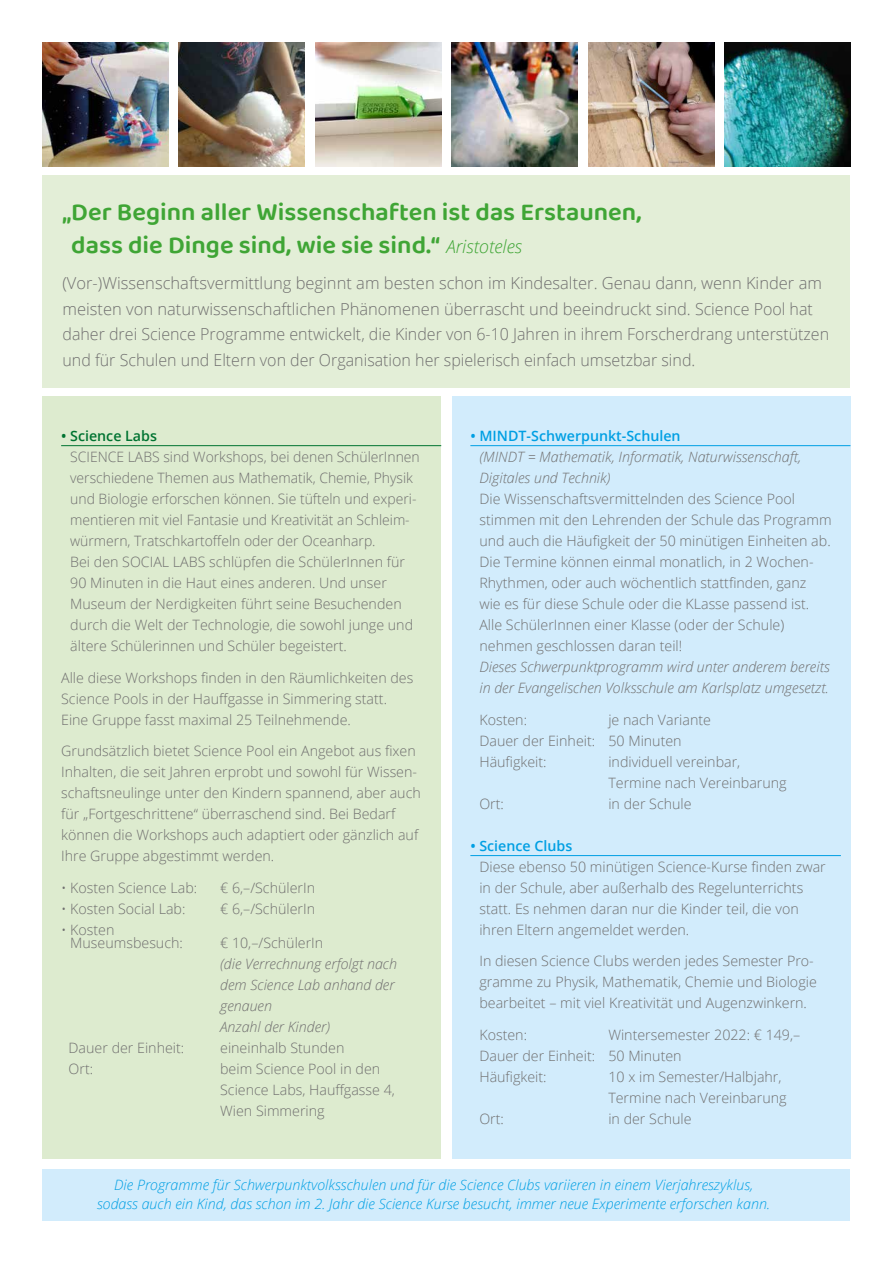
<style>
.page{position:relative;width:893px;height:1263px;background:#fff}
.page>*{position:absolute;margin:0;border:0;box-sizing:border-box;transform-origin:0 0}
.t1{font:600 25.5px/33px "Baloo Tamma 2";color:#3fa535}
.t2{font:300 16.5px/25.5px "Open Sans";color:#706f6f}
.t3{font:300 14.25px/21px "Open Sans";color:#706f6f}
.t4{font:italic 300 14.25px/21px "Open Sans";color:#706f6f}
.t5{font:italic 300 14.25px/19.5px "Open Sans";color:#009fe3;text-align:center}
.t6{font:600 14.25px "Open Sans";color:#009fe3}
.t7{font:600 14.25px "Open Sans";color:#007331}
.s1{font-family:"Open Sans";font-weight:300;font-style:italic;font-size:18px}
</style>
<div class="page">
<div style="left:43px;top:175px;width:807px;height:213px;background:#e3eed7"></div>
<div style="left:43px;top:396px;width:398px;height:763px;background:#ddebcf"></div>
<div style="left:452px;top:396px;width:398px;height:763px;background:#d2ecfc"></div>
<div style="left:43px;top:1169px;width:807px;height:51px;background:#d2ecfc"></div>
<img style="left:43px;top:43px;width:125px;height:124px">
<img style="left:179px;top:43px;width:126px;height:124px">
<img style="left:315px;top:43px;width:126px;height:124px">
<img style="left:452px;top:43px;width:126px;height:124px">
<img style="left:588px;top:43px;width:126px;height:124px">
<img style="left:724px;top:43px;width:126px;height:124px">
<hr style="left:470px;top:445px;width:380px;height:1px;background:#009fe3">
<hr style="left:61px;top:445px;width:380px;height:1px;background:#007331">
<hr style="left:470px;top:855px;width:371px;height:1px;background:#009fe3">
<h1 class="t1" style="left:71px;top:195px;width:571px;text-indent:-9px">„Der Beginn aller Wissenschaften ist das Erstaunen, dass die Dinge sind, wie sie sind.“ <span class="s1">Aristoteles</span></h1>
<p class="t2" style="left:62px;top:270px;width:768px">(Vor-)Wissenschaftsvermittlung beginnt am besten schon im Kindesalter. Genau dann, wenn Kinder am meisten von naturwissenschaftlichen Phänomenen überrascht und beeindruckt sind. Science Pool hat daher drei Science Programme entwickelt, die Kinder von 6-10 Jahren in ihrem Forscherdrang unterstützen und für Schulen und Eltern von der Organisation her spielerisch einfach umsetzbar sind.</p>
<p class="t7" style="left:61px;top:426px;width:97px">• Science Labs</p>
<p class="t3" style="left:70px;top:446px;width:351px">SCIENCE LABS sind Workshops, bei denen SchülerInnen verschiedene Themen aus Mathematik, Chemie, Physik und Biologie erforschen können. Sie tüfteln und experi&shy;mentieren mit viel Fantasie und Kreativität an Schleim&shy;würmern, Tratschkartoffeln oder der Oceanharp.<br>Bei den SOCIAL LABS schlüpfen die SchülerInnen für 90 Minuten in die Haut eines anderen. Und unser Museum der Nerdigkeiten führt seine Besuchenden durch die Welt der Technologie, die sowohl junge und ältere Schülerinnen und Schüler begeistert.</p>
<p class="t3" style="left:61px;top:666px;width:354px">Alle diese Workshops finden in den Räumlichkeiten des<br>Science Pools in der Hauffgasse in Simmering statt.<br>Eine Gruppe fasst maximal 25 Teilnehmende.</p>
<p class="t3" style="left:61px;top:740px;width:361px">Grundsätzlich bietet Science Pool ein Angebot aus fixen Inhalten, die seit Jahren erprobt und sowohl für Wissen&shy;schaftsneulinge unter den Kindern spannend, aber auch für „Fortgeschrittene“ überraschend sind. Bei Bedarf können die Workshops auch adaptiert oder gänzlich auf Ihre Gruppe abgestimmt werden.</p>
<p class="t3" style="left:61px;top:876px;width:138px">• Kosten Science Lab:</p>
<p class="t3" style="left:220px;top:876px;width:96px">€ 6,–/SchülerIn</p>
<p class="t3" style="left:61px;top:897px;width:126px">• Kosten Social Lab:</p>
<p class="t3" style="left:220px;top:897px;width:96px">€ 6,–/SchülerIn</p>
<p class="t3" style="left:70px;top:922px;width:114px;line-height:13.5px;text-indent:-9px">• Kosten<br>Museumsbesuch:</p>
<p class="t3" style="left:220px;top:932px;width:105px">€ 10,–/SchülerIn</p>
<p class="t4" style="left:220px;top:953px;width:178px">(die Verrechnung erfolgt nach dem Science Lab anhand der genauen<br>Anzahl der Kinder)</p>
<p class="t3" style="left:69px;top:1037px;width:117px">Dauer der Einheit:</p>
<p class="t3" style="left:220px;top:1037px;width:126px">eineinhalb Stunden</p>
<p class="t3" style="left:69px;top:1058px;width:26px">Ort:</p>
<p class="t3" style="left:220px;top:1058px;width:176px">beim Science Pool in den<br>Science Labs, Hauffgasse 4,<br>Wien Simmering</p>
<p class="t6" style="left:470px;top:426px;width:212px">• MINDT-Schwerpunkt-Schulen</p>
<p class="t4" style="left:479px;top:446px;width:323px">(MINDT = Mathematik, Informatik, Naturwissenschaft,<br>Digitales und Technik)</p>
<p class="t3" style="left:479px;top:488px;width:354px">Die Wissenschaftsvermittelnden des Science Pool stimmen mit den Lehrenden der Schule das Programm und auch die Häufigkeit der 50 minütigen Einheiten ab.<br>Die Termine können einmal monatlich, in 2 Wochen-Rhythmen, oder auch wöchentlich stattfinden, ganz<br>wie es für diese Schule oder die KLasse passend ist.<br>Alle SchülerInnen einer Klasse (oder der Schule) nehmen geschlossen daran teil!</p>
<p class="t4" style="left:479px;top:656px;width:352px">Dieses Schwerpunktprogramm wird unter anderem bereits in der Evangelischen Volksschule am Karlsplatz umgesetzt.</p>
<p class="t3" style="left:479px;top:708px;width:49px">Kosten:</p>
<p class="t3" style="left:479px;top:708px;width:233px;text-indent:129px">je nach Variante<br>Dauer der Einheit: 50 Minuten<br>Häufigkeit:</p>
<p class="t3" style="left:608px;top:750px;width:180px">individuell vereinbar,<br>Termine nach Vereinbarung</p>
<p class="t3" style="left:479px;top:792px;width:26px">Ort:</p>
<p class="t3" style="left:608px;top:792px;width:85px">in der Schule</p>
<p class="t6" style="left:470px;top:836px;width:104px">• Science Clubs</p>
<p class="t3" style="left:479px;top:855px;width:348px">Diese ebenso 50 minütigen Science-Kurse finden zwar in der Schule, aber außerhalb des Regelunterrichts statt. Es nehmen daran nur die Kinder teil, die von ihren Eltern angemeldet werden.</p>
<p class="t3" style="left:479px;top:950px;width:339px">In diesen Science Clubs werden jedes Semester Pro&shy;gramme zu Physik, Mathematik, Chemie und Biologie bearbeitet – mit viel Kreativität und Augenzwinkern.</p>
<p class="t3" style="left:479px;top:1023px;width:49px">Kosten:</p>
<p class="t3" style="left:479px;top:1023px;width:322px;text-indent:129px">Wintersemester 2022: € 149,–<br>Dauer der Einheit: 50 Minuten<br>Häufigkeit:</p>
<p class="t3" style="left:608px;top:1066px;width:180px">10 x im Semester/Halbjahr,<br>Termine nach Vereinbarung</p>
<p class="t3" style="left:479px;top:1108px;width:26px">Ort:</p>
<p class="t3" style="left:608px;top:1108px;width:85px">in der Schule</p>
<p class="t5" style="left:97px;top:1174px;width:675px">Die Programme für Schwerpunktvolksschulen und für die Science Clubs variieren in einem Vierjahreszyklus, sodass auch ein Kind, das schon im 2. Jahr die Science Kurse besucht, immer neue Experimente erforschen kann.</p>
</div>
